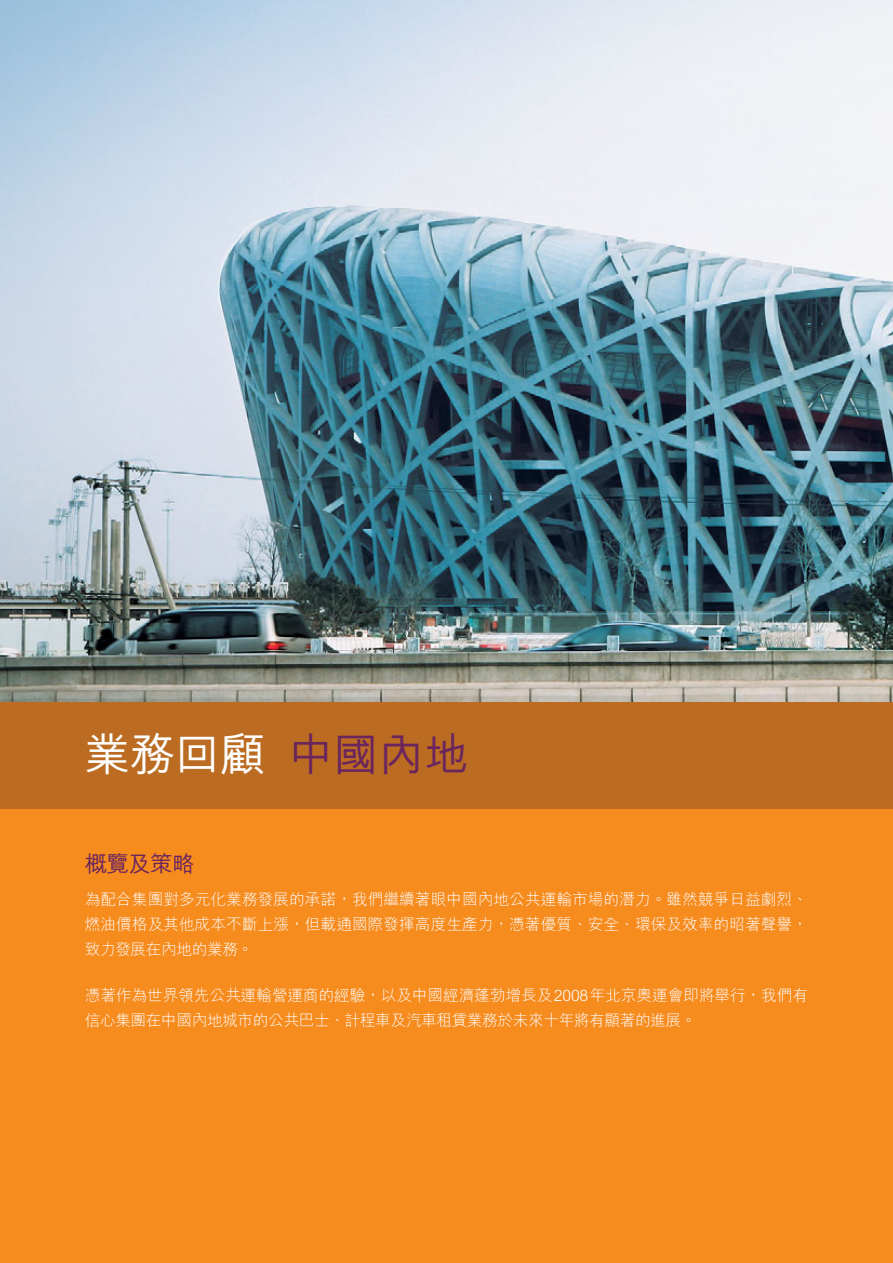
<style>
.page{position:relative;width:893px;height:1263px;background:#fff}
.page>*{position:absolute;margin:0;border:0;box-sizing:border-box;transform-origin:0 0}
.t1{font:45px "M Hei HK Medium B5 pc H";letter-spacing:.005em;color:#fff}
.t2{font:22.5px "M Hei HK Medium B5 pc H";letter-spacing:-.03em;color:#6b255d}
.t3{font:15.75px/24.8px "M Hei HK Light B5 pc H";letter-spacing:-.01em;color:#fff;text-align:justify}
.s1{color:#6b255d}
</style>
<div class="page">
<div style="left:0;top:0;width:892px;height:1263px;background:#f68b1e"></div>
<img style="left:0;top:0;width:892px;height:703px">
<div style="left:0;top:703px;width:892px;height:106px;background:#bb6c22"></div>
<h1 class="t1" style="left:85px;top:738px;width:386px">業務回顧 <span class="s1">中國內地</span></h1>
<h2 class="t2" style="left:85px;top:855px;width:111px">概覽及策略</h2>
<p class="t3" style="left:85px;top:889px;width:724px">為配合集團對多元化業務發展的承諾，我們繼續著眼中國內地公共運輸市場的潛力。雖然競爭日益劇烈、燃油價格及其他成本不斷上漲，但載通國際發揮高度生產力，憑著優質、安全、環保及效率的昭著聲譽，致力發展在內地的業務。</p>
<p class="t3" style="left:85px;top:985px;width:724px">憑著作為世界領先公共運輸營運商的經驗，以及中國經濟蓬勃增長及2008年北京奧運會即將舉行，我們有信心集團在中國內地城市的公共巴士、計程車及汽車租賃業務於未來十年將有顯著的進展。</p>
</div>
